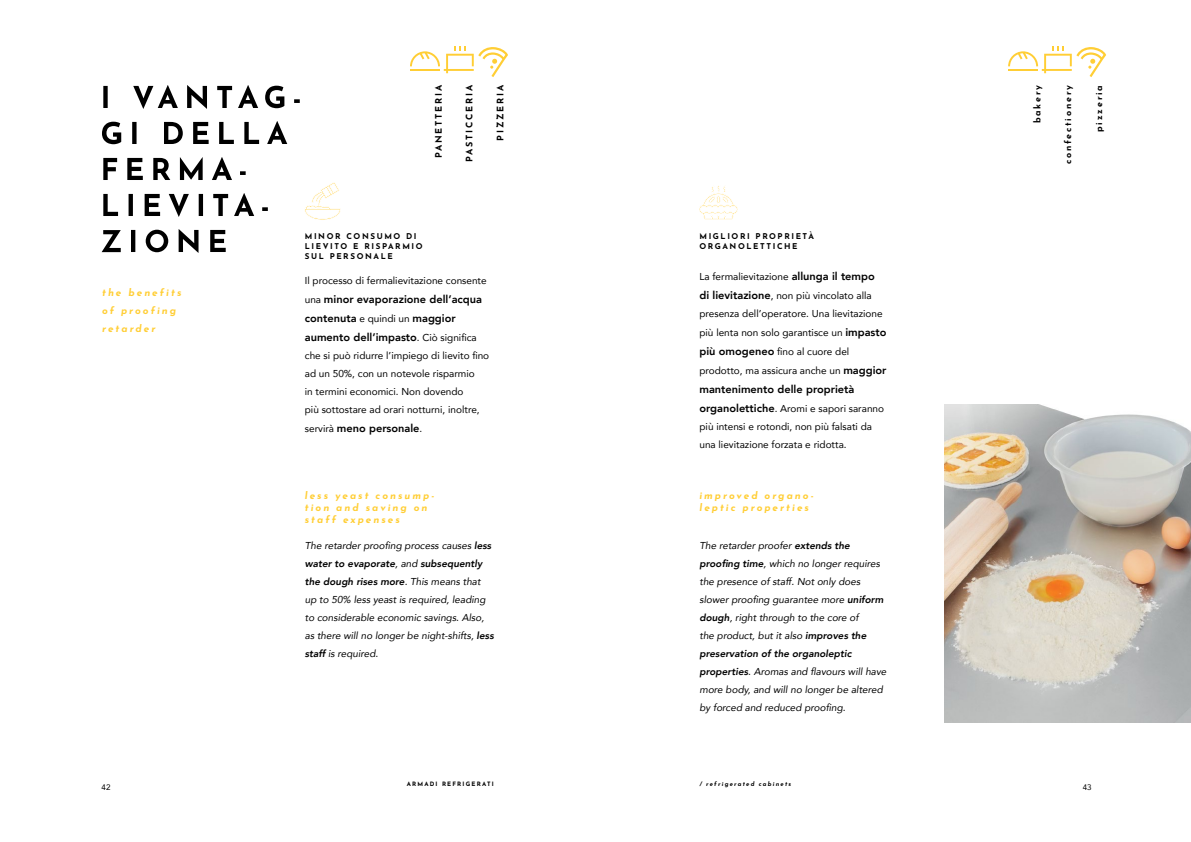
<style>
.page{position:relative;width:1191px;height:842px;background:#fff}
.page>*{position:absolute;margin:0;border:0;box-sizing:border-box;transform-origin:0 0}
.t1{font:800 11px/19px "Avenir";color:#000}
.t2{font:italic 10px/18px "Avenir";color:#000}
.t3{font:10px/18px "Avenir";color:#000}
.t4{font:italic 700 10px/12px "Josefin Sans";letter-spacing:.2em;color:#ffce35}
.t5{font:700 9px "Josefin Sans";letter-spacing:.2em;color:#000}
.t6{font:700 8px/9.6px "Josefin Sans";letter-spacing:.2em;color:#000}
.t7{font:8px "Avenir";color:#000}
.t8{font:italic 700 6px "Josefin Sans";letter-spacing:.2em;color:#000}
.t9{font:700 6px "Josefin Sans";letter-spacing:.2em;color:#000}
.s1{font-weight:400;font-size:10px}
.s2{font-weight:800;font-size:11px}
.s3{font-weight:800}
</style>
<div class="page">
<svg style="left:305px;top:182px;width:36px;height:38px"></svg>
<svg style="left:699px;top:186px;width:39px;height:34px"></svg>
<svg style="left:410px;top:47px;width:98px;height:30px"></svg>
<svg style="left:1008px;top:47px;width:98px;height:30px"></svg>
<img style="left:944px;top:404px;width:247px;height:319px">
<svg style="left:131px;top:229px;width:95px;height:24px"></svg>
<svg style="left:103px;top:193px;width:165px;height:24px"></svg>
<svg style="left:103px;top:157px;width:143px;height:23px"></svg>
<svg style="left:102px;top:121px;width:185px;height:23px"></svg>
<svg style="left:103px;top:85px;width:197px;height:24px"></svg>
<svg style="left:102px;top:230px;width:19px;height:22px"></svg>
<p class="t5" style="left:435px;top:158px;width:75px;rotate:-90deg">PANETTERIA</p>
<p class="t5" style="left:497px;top:141px;width:57px;rotate:-90deg">PIZZERIA</p>
<p class="t5" style="left:1064px;top:164px;width:81px;rotate:-90deg">confectionery</p>
<p class="t5" style="left:1033px;top:123px;width:40px;rotate:-90deg">bakery</p>
<p class="t5" style="left:1095px;top:132px;width:48px;rotate:-90deg">pizzeria</p>
<p class="t5" style="left:466px;top:162px;width:78px;rotate:-90deg">PASTICCERIA</p>
<p class="t4" style="left:102px;top:284px;width:81px;line-height:18px">the benefits of proofing retarder</p>
<p class="t6" style="left:305px;top:233px;width:119px">MINOR CONSUMO DI<br>LIEVITO E RISPARMIO<br>SUL PERSONALE</p>
<p class="t6" style="left:699px;top:232px;width:116px">MIGLIORI PROPRIETÀ<br>ORGANOLETTICHE</p>
<p class="t3" style="left:305px;top:271px;width:183px">Il processo di fermalievitazione consente</p>
<p class="t1" style="left:305px;top:290px;width:179px"><span class="s1">una</span> minor evaporazione dell’acqua contenuta <span class="s1">e quindi un</span> maggior aumento dell’impasto<span class="s1">. Ciò significa</span></p>
<p class="t3" style="left:305px;top:346px;width:186px">che si può ridurre l’impiego di lievito fino ad un 50%, con un notevole risparmio<br>in termini economici. Non dovendo<br>più sottostare ad orari notturni, inoltre,</p>
<p class="t1" style="left:305px;top:419px;width:119px"><span class="s1">servirà</span> meno personale<span class="s1">.</span></p>
<p class="t3" style="left:699px;top:267px;width:177px;line-height:19px">La fermalievitazione <span class="s2">allunga il tempo di lievitazione</span>, non più vincolato alla</p>
<p class="t3" style="left:699px;top:304px;width:189px;line-height:19px">presenza dell’operatore. Una lievitazione più lenta non solo garantisce un <span class="s2">impasto più omogeneo</span> fino al cuore del prodotto, ma assicura anche un <span class="s2">maggior</span></p>
<p class="t1" style="left:699px;top:380px;width:156px">mantenimento delle proprietà</p>
<p class="t3" style="left:699px;top:399px;width:186px"><span class="s2">organolettiche</span>. Aromi e sapori saranno più intensi e rotondi, non più falsati da una lievitazione forzata e ridotta.</p>
<p class="t4" style="left:305px;top:491px;width:131px">less yeast consump&shy;tion and saving on staff expenses</p>
<p class="t4" style="left:699px;top:491px;width:116px">improved organo&shy;leptic properties</p>
<p class="t2" style="left:305px;top:536px;width:190px">The retarder proofing process causes <span class="s3">less water to evaporate</span>, and <span class="s3">subsequently the dough rises more</span>. This means that up to 50% less yeast is required, leading to considerable economic savings. Also, as there will no longer be night-shifts, <span class="s3">less staff</span> is required.</p>
<p class="t2" style="left:699px;top:536px;width:188px">The retarder proofer <span class="s3">extends the proofing time</span>, which no longer requires the presence of staff. Not only does slower proofing guarantee more <span class="s3">uniform dough</span>, right through to the core of<br>the product, but it also <span class="s3">improves the preservation of the organoleptic properties</span>. Aromas and flavours will have more body, and will no longer be altered by forced and reduced proofing.</p>
<p class="t9" style="left:407px;top:782px;width:89px">ARMADI REFRIGERATI</p>
<p class="t8" style="left:699px;top:782px;width:93px">/ refrigerated cabinets</p>
<p class="t7" style="left:102px;top:782px;width:10px">42</p>
<p class="t7" style="left:1082px;top:782px;width:10px">43</p>
</div>
